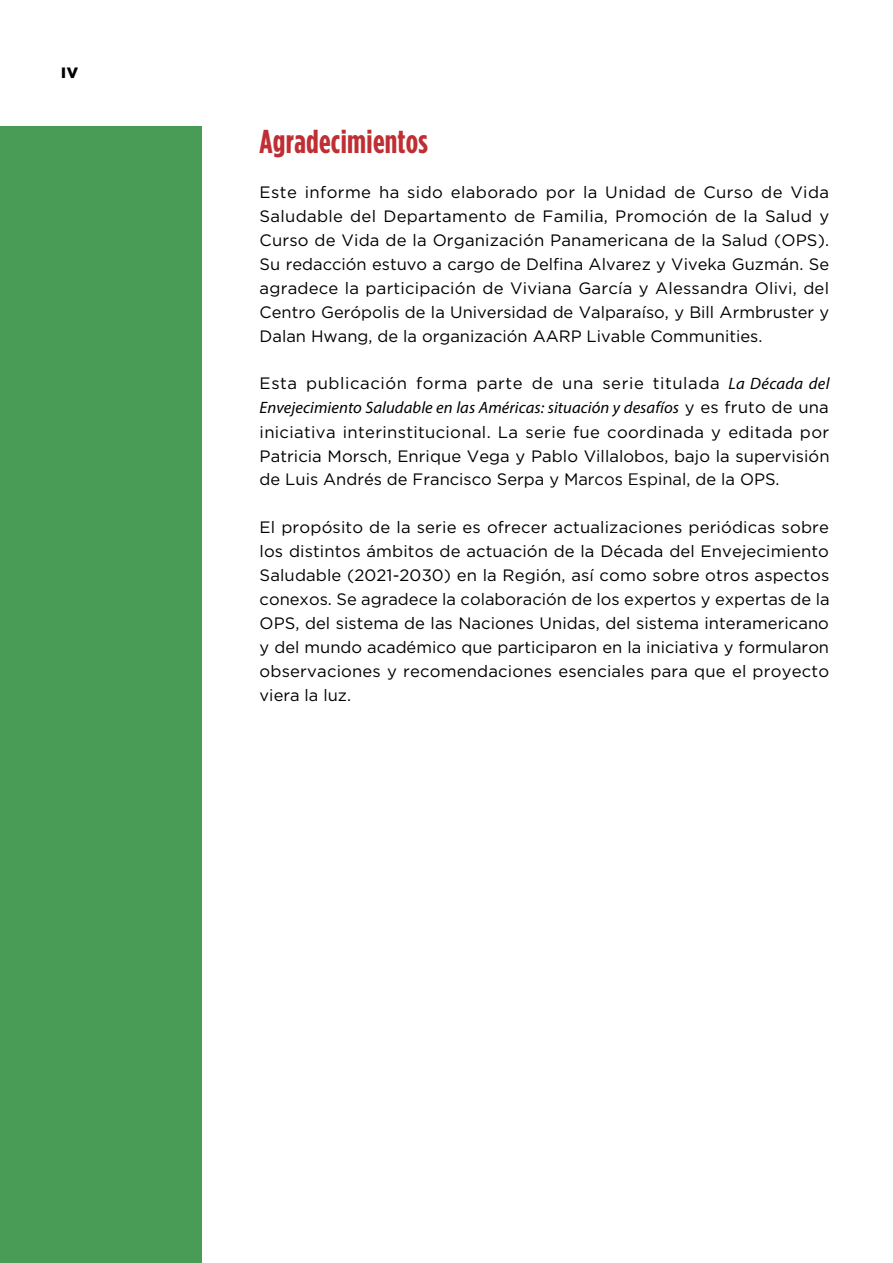
<style>
.page{position:relative;width:893px;height:1263px;background:#fff}
.page>*{position:absolute;margin:0;border:0;box-sizing:border-box;transform-origin:0 0}
.t1{font:700 33px "Gotham Condensed";letter-spacing:.01em;color:#bf2e33}
.t2{font:16.5px/24px "Gotham";color:#000;text-align:justify}
.t3{font:italic 16.5px "Myriad Pro";letter-spacing:.005em;color:#000}
.t4{font:16.5px "Gotham";letter-spacing:.035em;color:#000}
.t5{font:900 15px "Gotham";color:#000}
.s1{font-family:"Myriad Pro";font-style:italic}
.s2{font-family:"Gotham";font-style:normal}
</style>
<div class="page">
<div style="left:0;top:126px;width:202px;height:1137px;background:#489c55"></div>
<p class="t5" style="left:61px;top:64px;width:18px">iv</p>
<h1 class="t1" style="left:260px;top:123px;width:170px">Agradecimientos</h1>
<p class="t2" style="left:260px;top:180px;width:571px">Este informe ha sido elaborado por la Unidad de Curso de Vida Saludable del Departamento de Familia, Promoción de la Salud y Curso de Vida de la Organización Panamericana de la Salud (OPS).<br>Su redacción estuvo a cargo de Delfina Alvarez y Viveka Guzmán. Se agradece la participación de Viviana García y Alessandra Olivi, del Centro Gerópolis de la Universidad de Valparaíso, y Bill Armbruster y Dalan Hwang, de la organización AARP Livable Communities.</p>
<p class="t4" style="left:260px;top:374px;width:571px">Esta publicación forma parte de una serie titulada <span class="s1">La Década del</span></p>
<p class="t3" style="left:260px;top:397px;width:571px">Envejecimiento Saludable en las Américas: situación y desafíos <span class="s2">y es fruto de una</span></p>
<p class="t2" style="left:260px;top:420px;width:571px">iniciativa interinstitucional. La serie fue coordinada y editada por Patricia Morsch, Enrique Vega y Pablo Villalobos, bajo la supervisión de Luis Andrés de Francisco Serpa y Marcos Espinal, de la OPS.</p>
<p class="t2" style="left:260px;top:515px;width:571px">El propósito de la serie es ofrecer actualizaciones periódicas sobre los distintos ámbitos de actuación de la Década del Envejecimiento Saludable (2021-2030) en la Región, así como sobre otros aspectos conexos. Se agradece la colaboración de los expertos y expertas de la OPS, del sistema de las Naciones Unidas, del sistema interamericano y del mundo académico que participaron en la iniciativa y formularon observaciones y recomendaciones esenciales para que el proyecto viera la luz.</p>
</div>
